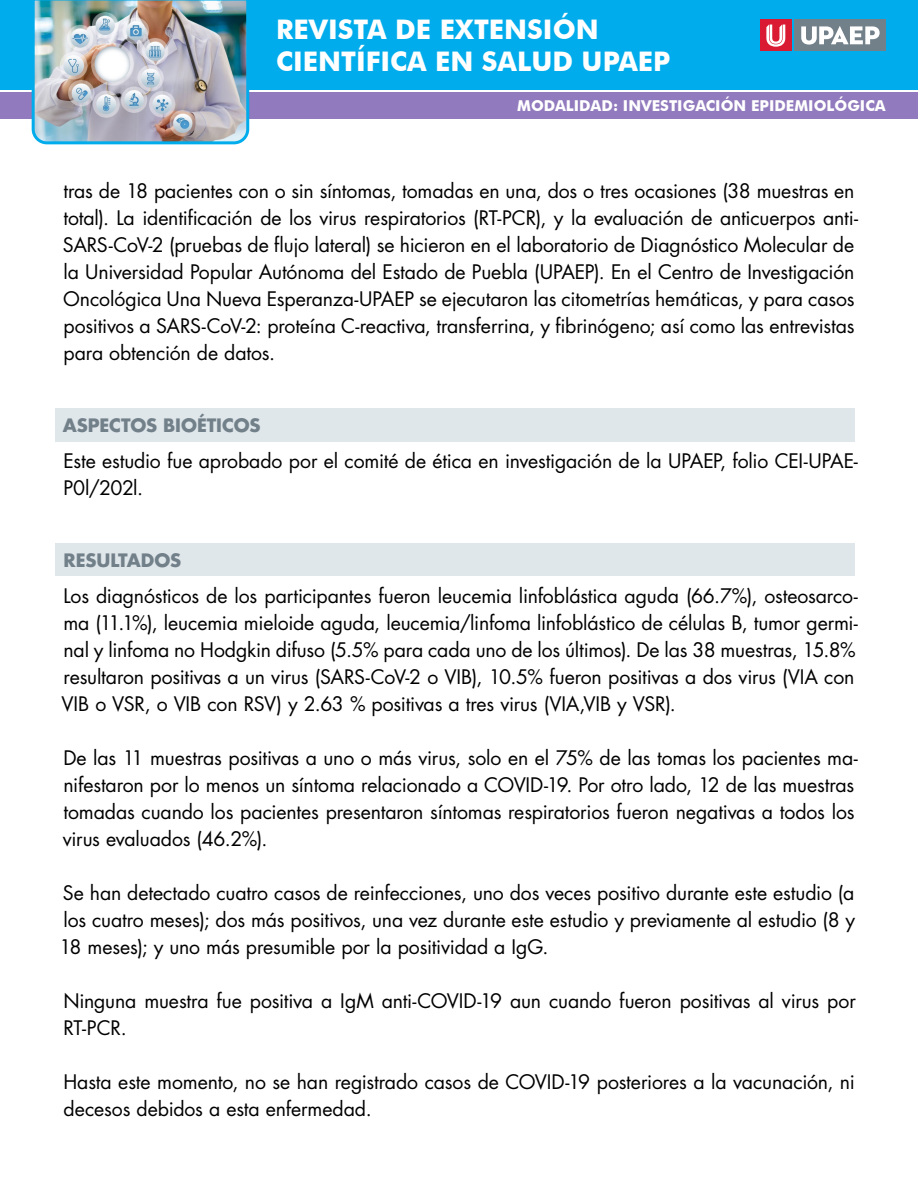
<style>
.page{position:relative;width:918px;height:1188px;background:#fff}
.page>*{position:absolute;margin:0;border:0;box-sizing:border-box;transform-origin:0 0}
.t1{font:700 27px/32.4px "Futura BT";color:#fff}
.cuerpo{font:19.5px/27px "Futura Std";letter-spacing:-.01em;color:#000}
.apartado{font:700 18px "Futura Std";letter-spacing:-.01em;color:#72808a}
.t2{font:700 15px "Futura BT";color:#fff}
</style>
<div class="page">
<div style="left:0;top:92px;width:918px;height:27px;background:#917abd"></div>
<div style="left:0;top:0;width:918px;height:90px;background:#00aceb"></div>
<img style="left:31px;top:0;width:219px;height:145px">
<div style="left:795px;top:20px;width:91px;height:31px;background:#72808a"></div>
<svg style="left:801px;top:26px;width:79px;height:19px"></svg>
<div style="left:760px;top:20px;width:32px;height:31px;background:#da1a32"></div>
<svg style="left:766px;top:25px;width:19px;height:22px"></svg>
<div style="left:56px;top:408px;width:799px;height:33px;background:#e0e7eb"></div>
<div style="left:56px;top:543px;width:799px;height:33px;background:#e0e7eb"></div>
<h1 class="t1" style="left:276px;top:13px;width:396px">REVISTA DE EXTENSIÓN<br>CIENTÍFICA EN SALUD UPAEP</h1>
<p class="t2" style="left:517px;top:97px;width:370px">MODALIDAD: INVESTIGACIÓN EPIDEMIOLÓGICA</p>
<p class="cuerpo" style="left:63px;top:178px;width:797px">tras de 18 pacientes con o sin síntomas, tomadas en una, dos o tres ocasiones (38 muestras en total). La identificación de los virus respiratorios (RT-PCR), y la evaluación de anticuerpos anti-SARS-CoV-2 (pruebas de flujo lateral) se hicieron en el laboratorio de Diagnóstico Molecular de la Universidad Popular Autónoma del Estado de Puebla (UPAEP). En el Centro de Investigación Oncológica Una Nueva Esperanza-UPAEP se ejecutaron las citometrías hemáticas, y para casos positivos a SARS-CoV-2: proteína C-reactiva, transferrina, y fibrinógeno; así como las entrevistas para obtención de datos.</p>
<p class="apartado" style="left:63px;top:413px;width:199px">ASPECTOS BIOÉTICOS</p>
<p class="cuerpo" style="left:63px;top:448px;width:796px">Este estudio fue aprobado por el comité de ética en investigación de la UPAEP, folio CEI-UPAE-<br>P0l/202l.</p>
<p class="apartado" style="left:64px;top:548px;width:119px">RESULTADOS</p>
<p class="cuerpo" style="left:62px;top:583px;width:798px">Los diagnósticos de los participantes fueron leucemia linfoblástica aguda (66.7%), osteosarco&shy;ma (11.1%), leucemia mieloide aguda, leucemia/linfoma linfoblástico de células B, tumor germi&shy;nal y linfoma no Hodgkin difuso (5.5% para cada uno de los últimos). De las 38 muestras, 15.8% resultaron positivas a un virus (SARS-CoV-2 o VIB), 10.5% fueron positivas a dos virus (VIA con VIB o VSR, o VIB con RSV) y 2.63 % positivas a tres virus (VIA,VIB y VSR).</p>
<p class="cuerpo" style="left:63px;top:745px;width:797px">De las 11 muestras positivas a uno o más virus, solo en el 75% de las tomas los pacientes ma&shy;nifestaron por lo menos un síntoma relacionado a COVID-19. Por otro lado, 12 de las muestras tomadas cuando los pacientes presentaron síntomas respiratorios fueron negativas a todos los virus evaluados (46.2%).</p>
<p class="cuerpo" style="left:59px;top:880px;width:797px;text-align:justify">Se han detectado cuatro casos de reinfecciones, uno dos veces positivo durante este estudio (a los cuatro meses); dos más positivos, una vez durante este estudio y previamente al estudio (8 y 18 meses); y uno más presumible por la positividad a IgG.</p>
<p class="cuerpo" style="left:63px;top:988px;width:794px">Ninguna muestra fue positiva a IgM anti-COVID-19 aun cuando fueron positivas al virus por<br>RT-PCR.</p>
<p class="cuerpo" style="left:63px;top:1069px;width:793px">Hasta este momento, no se han registrado casos de COVID-19 posteriores a la vacunación, ni decesos debidos a esta enfermedad.</p>
</div>
